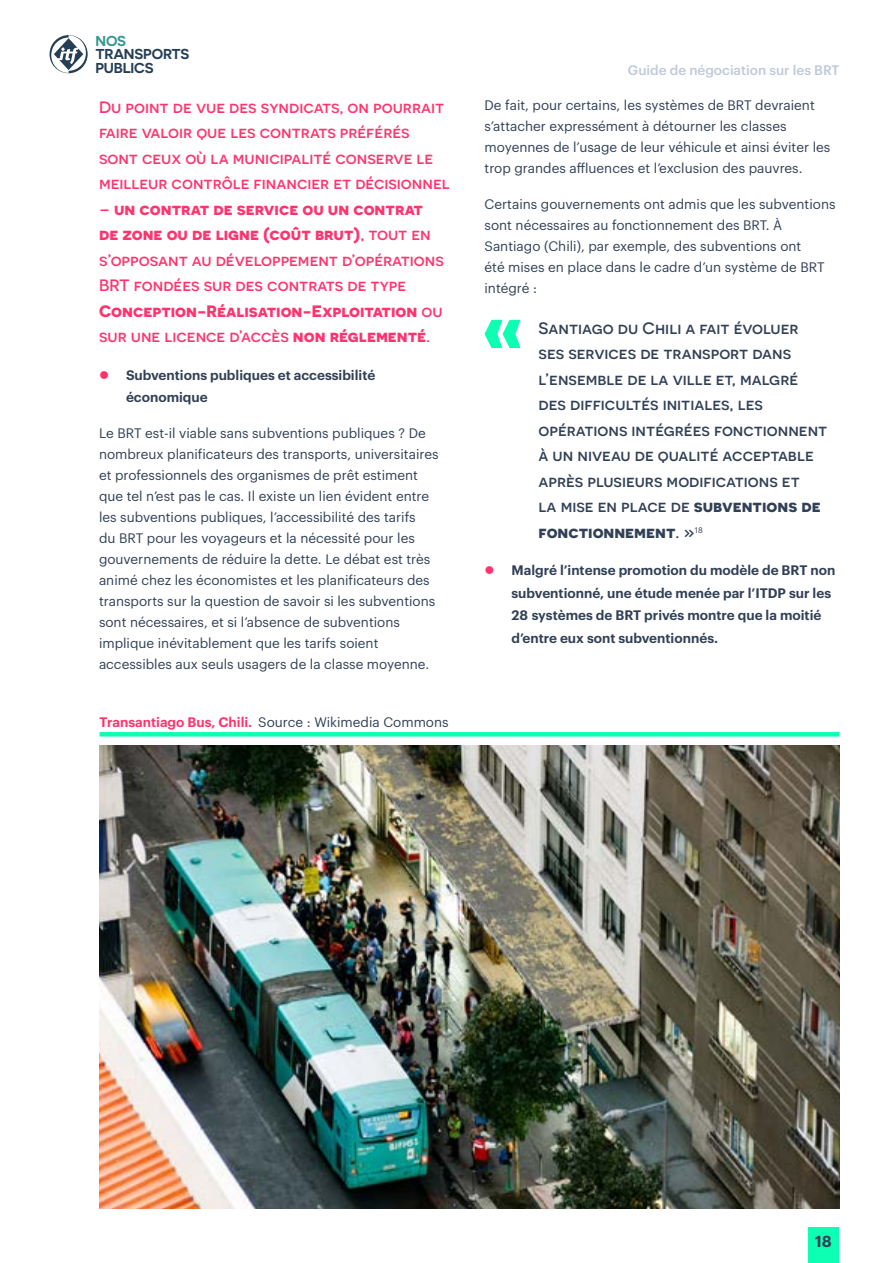
<style>
.page{position:relative;width:893px;height:1263px;background:#fff}
.page>*{position:absolute;margin:0;border:0;box-sizing:border-box;transform-origin:0 0}
.t1{font:800 54px "Gill Sans";color:#0dffb4}
.t2{font:500 16.5px/25.5px "Novecentosanswide";color:#314056}
.t3{font:700 16.5px/25.5px "Novecentosanswide";color:#ff336d}
.t4{font:500 16.5px/25.5px "Novecentosanswide";color:#ff336d}
.t5{font:600 15.6px "Graphik";color:#314056}
.t6{font:600 14.4px/13.5px "Novecentosanswide";letter-spacing:-.01em;color:#243e56}
.t7{font:600 14.4px "Novecentosanswide";color:#359891}
.t8{font:13.5px/21px "Graphik";color:#314056}
.t9{font:600 13.5px/22.5px "Graphik";color:#314056}
.t10{font:500 13.5px "Graphik";color:#bec9da}
.s1{font-weight:500}
.s2{font-weight:600;color:#ff336d}
.s3{font-weight:700}
</style>
<div class="page">
<svg style="left:50px;top:35px;width:38px;height:38px"></svg>
<div style="left:808px;top:1227px;width:31px;height:36px;background:#0dffb4"></div>
<img style="left:99px;top:745px;width:740px;height:464px">
<svg style="left:100px;top:732px;width:739px;height:4px;background:#10ffb5"></svg>
<p class="t7" style="left:96px;top:32px;width:32px">NOS</p>
<p class="t6" style="left:96px;top:47px;width:95px">TRANSPORTS<br>PUBLICS</p>
<p class="t4" style="left:99px;top:94px;width:352px">Du point de vue des syndicats, on pourrait faire valoir que les contrats préférés sont ceux où la municipalité conserve le meilleur contrôle financier et décisionnel</p>
<p class="t3" style="left:99px;top:196px;width:346px"><span class="s1">–</span> un contrat de service ou un contrat de zone ou de ligne (coût brut)<span class="s1">, tout en s’opposant au développement d’opérations BRT fondées sur des contrats de type </span>Conception-Réalisation-Exploitation <span class="s1">ou sur une licence d’accès</span> non réglementé<span class="s1">.</span></p>
<p class="t9" style="left:126px;top:362px;width:251px">Subventions publiques et accessibilité économique</p>
<p class="t8" style="left:99px;top:422px;width:341px">Le BRT est-il viable sans subventions publiques ? De nombreux planificateurs des transports, universitaires et professionnels des organismes de prêt estiment que tel n’est pas le cas. Il existe un lien évident entre les subventions publiques, l’accessibilité des tarifs<br>du BRT pour les voyageurs et la nécessité pour les gouvernements de réduire la dette. Le débat est très animé chez les économistes et les planificateurs des transports sur la question de savoir si les subventions sont nécessaires, et si l’absence de subventions implique inévitablement que les tarifs soient accessibles aux seuls usagers de la classe moyenne.</p>
<p class="t8" style="left:100px;top:710px;width:351px"><span class="s2">Transantiago Bus, Chili.</span> Source : Wikimedia Commons</p>
<p class="t10" style="left:628px;top:60px;width:213px">Guide de négociation sur les BRT</p>
<p class="t8" style="left:485px;top:94px;width:347px">De fait, pour certains, les systèmes de BRT devraient s’attacher expressément à détourner les classes moyennes de l’usage de leur véhicule et ainsi éviter les trop grandes affluences et l’exclusion des pauvres.</p>
<p class="t8" style="left:485px;top:193px;width:353px">Certains gouvernements ont admis que les subventions sont nécessaires au fonctionnement des BRT. À Santiago (Chili), par exemple, des subventions ont<br>été mises en place dans le cadre d’un système de BRT intégré :</p>
<p class="t2" style="left:538px;top:315px;width:290px">Santiago du Chili a fait évoluer ses services de transport dans l’ensemble de la ville et, malgré des difficultés initiales, les opérations intégrées fonctionnent à un niveau de qualité acceptable après plusieurs modifications et<br>la mise en place de <span class="s3">subventions de fonctionnement</span>. »<sup>18</sup></p>
<p class="t9" style="left:511px;top:558px;width:325px">Malgré l’intense promotion du modèle de BRT non subventionné, une étude menée par l’ITDP sur les 28 systèmes de BRT privés montre que la moitié d’entre eux sont subventionnés.</p>
<h1 class="t1" style="left:484px;top:296px;width:39px">«</h1>
<p class="t5" style="left:815px;top:1230px;width:18px">18</p>
</div>
